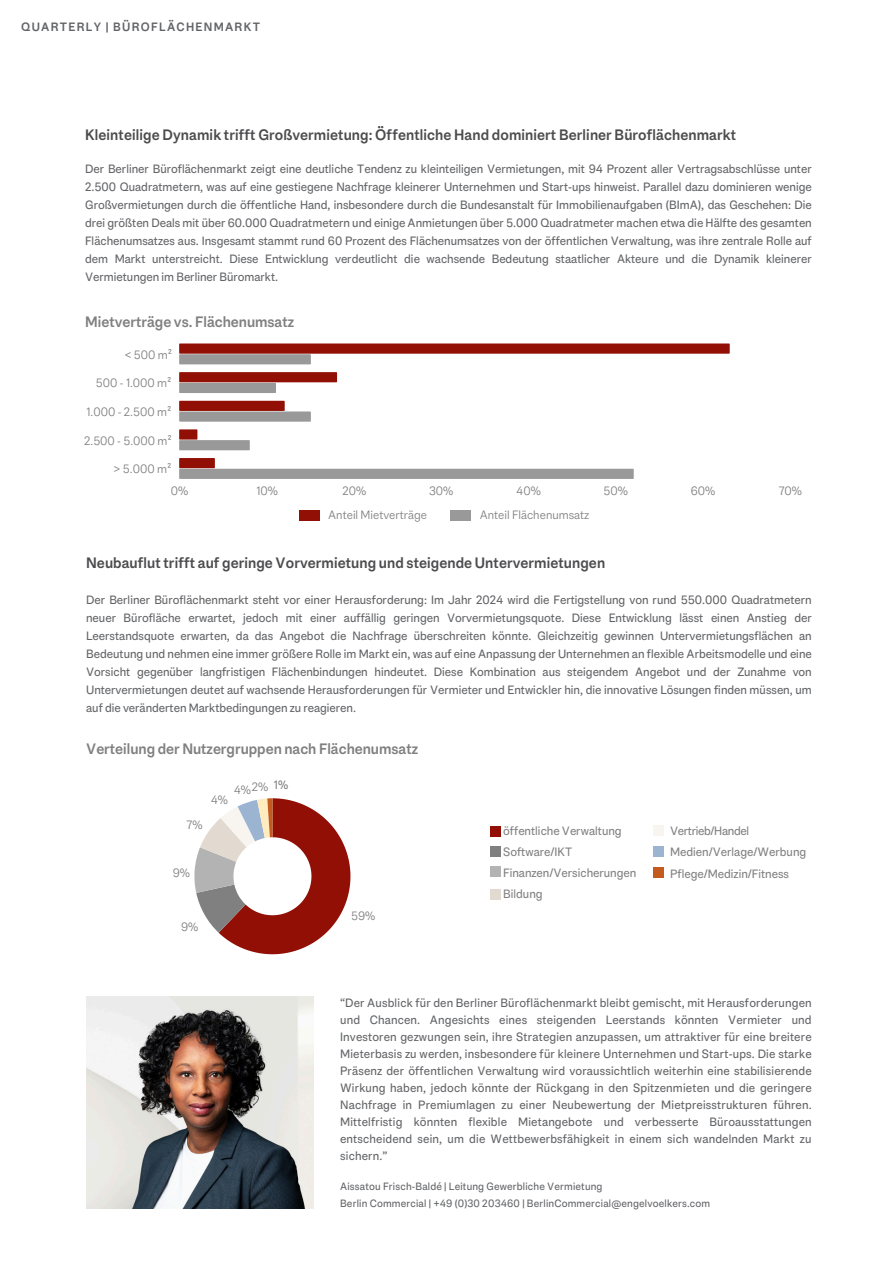
<style>
.page{position:relative;width:894px;height:1264px;background:#fff}
.page>*{position:absolute;margin:0;border:0;box-sizing:border-box;transform-origin:0 0}
.t1{font:700 15px "Engel Voelkers Text";letter-spacing:.005em;color:#4c4c4e}
.t2{font:700 15px "Engel Voelkers Text";color:#808080}
.t3{font:12px/18px "Engel Voelkers Text";color:#626366;text-align:justify}
.t4{font:300 12px "Engel Voelkers Text";color:#808080}
.t5{font:12px "Engel Voelkers Text";color:#808080}
.t6{font:700 12px "Engel Voelkers Text";letter-spacing:.11em;color:#626366}
.t7{font:12px "Engel Voelkers Text";letter-spacing:-.025em;color:#808080}
.t8{font:10.5px "Engel Voelkers Text";letter-spacing:.015em;color:#626366}
</style>
<div class="page">
<img style="left:86px;top:996px;width:227px;height:212px">
<svg style="left:194px;top:798px;width:156px;height:156px"></svg>
<div style="left:490px;top:826px;width:10px;height:10px;background:#910f05"></div>
<div style="left:490px;top:846px;width:10px;height:10px;background:#808080"></div>
<div style="left:490px;top:867px;width:10px;height:10px;background:#b3b3b3"></div>
<div style="left:490px;top:889px;width:10px;height:10px;background:#e2d9d0"></div>
<div style="left:653px;top:825px;width:10px;height:10px;background:#f8f5f0"></div>
<div style="left:653px;top:846px;width:10px;height:10px;background:#9bb4d2"></div>
<div style="left:653px;top:867px;width:10px;height:10px;background:#c35a1e"></div>
<svg style="left:180px;top:343px;width:549px;height:21px"></svg>
<svg style="left:180px;top:372px;width:157px;height:21px"></svg>
<svg style="left:180px;top:401px;width:131px;height:20px;background:#a26f6b"></svg>
<svg style="left:180px;top:429px;width:70px;height:21px"></svg>
<svg style="left:180px;top:458px;width:453px;height:21px"></svg>
<div style="left:299px;top:510px;width:21px;height:10px;background:#910f05"></div>
<div style="left:450px;top:510px;width:20px;height:10px;background:#999"></div>
<h3 class="t6" style="left:21px;top:19px;width:240px">QUARTERLY | BÜROFLÄCHENMARKT</h3>
<h1 class="t1" style="left:85px;top:125px;width:652px">Kleinteilige Dynamik trifft Großvermietung: Öffentliche Hand dominiert Berliner Büroflächenmarkt</h1>
<h1 class="t3" style="left:85px;top:160px;width:728px">Der Berliner Büroflächenmarkt zeigt eine deutliche Tendenz zu kleinteiligen Vermietungen, mit 94 Prozent aller Vertragsabschlüsse unter 2.500 Quadratmetern, was auf eine gestiegene Nachfrage kleinerer Unternehmen und Start-ups hinweist. Parallel dazu dominieren wenige Großvermietungen durch die öffentliche Hand, insbesondere durch die Bundesanstalt für Immobilienaufgaben (BImA), das Geschehen: Die drei größten Deals mit über 60.000 Quadratmetern und einige Anmietungen über 5.000 Quadratmeter machen etwa die Hälfte des gesamten Flächenumsatzes aus. Insgesamt stammt rund 60 Prozent des Flächenumsatzes von der öffentlichen Verwaltung, was ihre zentrale Rolle auf dem Markt unterstreicht. Diese Entwicklung verdeutlicht die wachsende Bedeutung staatlicher Akteure und die Dynamik kleinerer Vermietungen im Berliner Büromarkt.</h1>
<p class="t2" style="left:85px;top:312px;width:210px">Mietverträge vs. Flächenumsatz</p>
<p class="t4" style="left:124px;top:347px;width:49px">&lt; 500 m²</p>
<p class="t4" style="left:96px;top:375px;width:77px">500 - 1.000 m²</p>
<p class="t4" style="left:86px;top:404px;width:86px">1.000 - 2.500 m²</p>
<p class="t4" style="left:84px;top:432px;width:89px">2.500 - 5.000 m²</p>
<p class="t4" style="left:114px;top:461px;width:59px">&gt; 5.000 m²</p>
<p class="t4" style="left:171px;top:482px;width:19px">0%</p>
<p class="t4" style="left:256px;top:482px;width:23px">10%</p>
<p class="t4" style="left:342px;top:482px;width:25px">20%</p>
<p class="t4" style="left:429px;top:482px;width:26px">30%</p>
<p class="t4" style="left:516px;top:482px;width:26px">40%</p>
<p class="t4" style="left:603px;top:482px;width:26px">50%</p>
<p class="t4" style="left:690px;top:482px;width:26px">60%</p>
<p class="t4" style="left:778px;top:482px;width:25px">70%</p>
<h3 class="t4" style="left:328px;top:507px;width:100px">Anteil Mietverträge</h3>
<p class="t4" style="left:479px;top:507px;width:111px">Anteil Flächenumsatz</p>
<h3 class="t1" style="left:86px;top:552px;width:520px">Neubauflut trifft auf geringe Vorvermietung und steigende Untervermietungen</h3>
<h3 class="t3" style="left:86px;top:590px;width:727px">Der Berliner Büroflächenmarkt steht vor einer Herausforderung: Im Jahr 2024 wird die Fertigstellung von rund 550.000 Quadratmetern neuer Bürofläche erwartet, jedoch mit einer auffällig geringen Vorvermietungsquote. Diese Entwicklung lässt einen Anstieg der Leerstandsquote erwarten, da das Angebot die Nachfrage überschreiten könnte. Gleichzeitig gewinnen Untervermietungsflächen an Bedeutung und nehmen eine immer größere Rolle im Markt ein, was auf eine Anpassung der Unternehmen an flexible Arbeitsmodelle und eine Vorsicht gegenüber langfristigen Flächenbindungen hindeutet. Diese Kombination aus steigendem Angebot und der Zunahme von Untervermietungen deutet auf wachsende Herausforderungen für Vermieter und Entwickler hin, die innovative Lösungen finden müssen, um auf die veränderten Marktbedingungen zu reagieren.</h3>
<h3 class="t2" style="left:86px;top:738px;width:333px">Verteilung der Nutzergruppen nach Flächenumsatz</h3>
<p class="t4" style="left:186px;top:816px;width:17px">7%</p>
<p class="t5" style="left:274px;top:777px;width:16px">1%</p>
<p class="t4" style="left:234px;top:780px;width:36px">4%2%</p>
<p class="t4" style="left:211px;top:792px;width:19px">4%</p>
<p class="t4" style="left:173px;top:864px;width:19px">9%</p>
<p class="t4" style="left:181px;top:918px;width:19px">9%</p>
<p class="t4" style="left:351px;top:908px;width:26px">59%</p>
<h3 class="t5" style="left:503px;top:822px;width:120px">öffentliche Verwaltung</h3>
<h3 class="t5" style="left:503px;top:844px;width:71px">Software/IKT</h3>
<h3 class="t5" style="left:503px;top:864px;width:134px">Finanzen/Versicherungen</h3>
<h3 class="t5" style="left:503px;top:886px;width:41px">Bildung</h3>
<h3 class="t7" style="left:669px;top:822px;width:81px">Vertrieb/Handel</h3>
<h3 class="t5" style="left:670px;top:844px;width:137px">Medien/Verlage/Werbung</h3>
<h3 class="t5" style="left:670px;top:865px;width:120px">Pflege/Medizin/Fitness</h3>
<h1 class="t3" style="left:340px;top:994px;width:473px;line-height:17px">“Der Ausblick für den Berliner Büroflächenmarkt bleibt gemischt, mit Herausforderungen und Chancen. Angesichts eines steigenden Leerstands könnten Vermieter und Investoren gezwungen sein, ihre Strategien anzupassen, um attraktiver für eine breitere Mieterbasis zu werden, insbesondere für kleinere Unternehmen und Start-ups. Die starke Präsenz der öffentlichen Verwaltung wird voraussichtlich weiterhin eine stabilisierende Wirkung haben, jedoch könnte der Rückgang in den Spitzenmieten und die geringere Nachfrage in Premiumlagen zu einer Neubewertung der Mietpreisstrukturen führen.<br>Mittelfristig könnten flexible Mietangebote und verbesserte Büroausstattungen entscheidend sein, um die Wettbewerbsfähigkeit in einem sich wandelnden Markt zu sichern.”</h1>
<h3 class="t8" style="left:340px;top:1179px;width:264px">Aissatou Frisch-Baldé | Leitung Gewerbliche Vermietung</h3>
<h1 class="t8" style="left:340px;top:1196px;width:371px">Berlin Commercial | +49 (0)30 203460 | BerlinCommercial@engelvoelkers.com</h1>
</div>
